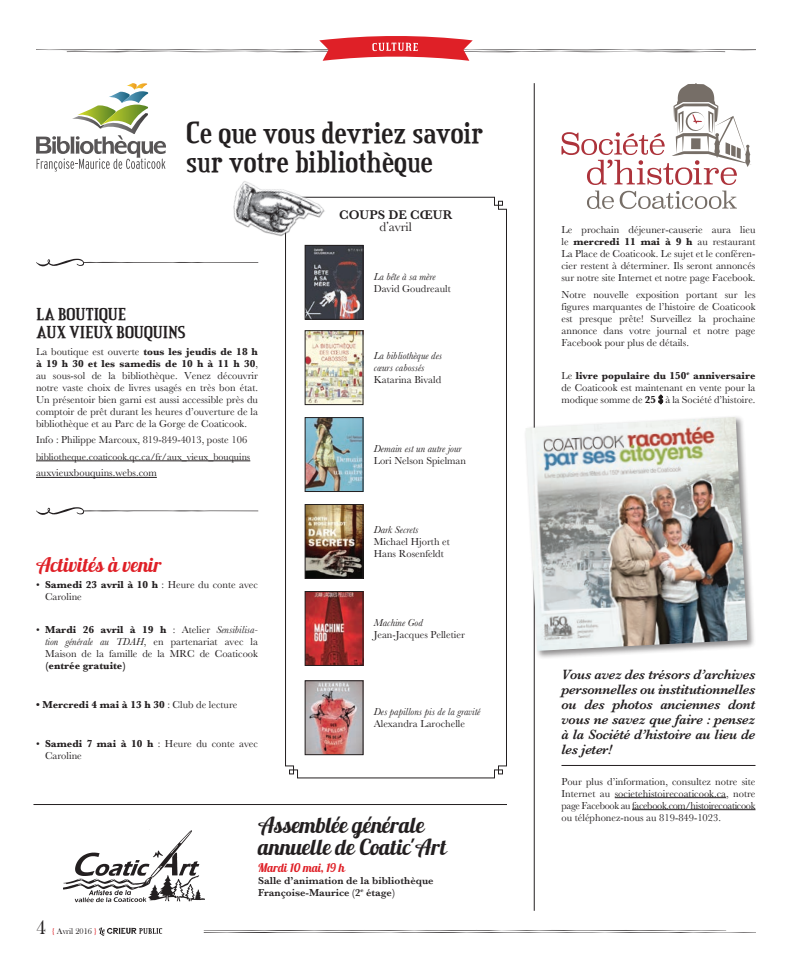
<style>
.page{position:relative;width:792px;height:972px;background:#fff}
.page>*{position:absolute;margin:0;border:0;box-sizing:border-box;transform-origin:0 0}
.t1{font:700 32px/28.2px "Credit Valley";color:#231f20}
.t2{font:22px/22px "Lobster 1.3";color:#231f20}
.t3{font:20px "Lobster 1.3";color:#df2027}
.t4{font:20px "Bask Old Face";color:#231f20}
.t5{font:700 18px/18px "Credit Valley";letter-spacing:-.02em;color:#231f20}
.t6{font:italic 600 14px/15px "Baskerville";letter-spacing:-.02em;color:#231f20;text-align:justify}
.t7{font:600 13px/12px "Baskerville";color:#231f20;text-align:center}
.t8{font:12px "Lobster 1.3";color:#df2027}
.t9{font:10.5px/12px "Baskerville";color:#231f20;text-align:justify}
.t10{font:italic 10.5px/12px "Baskerville";color:#231f20}
.t11{font:600 10.5px/12px "Baskerville";color:#231f20}
.t12{font:700 10.5px "Baskerville";color:#231f20}
.t13{font:10px "Baskerville";color:#231f20}
.t14{font:8.5px "Bask Old Face";color:#231f20}
.s1{font-weight:400}
.s2{font-family:"Credit Valley";font-weight:400}
.s3{font-weight:700}
.s4{font-style:italic}
.s5{color:#df2027}
.s6{font-family:"Bask Old Face"}
</style>
<div class="page">
<svg style="left:99px;top:928px;width:63px;height:8px"></svg>
<svg style="left:204px;top:930px;width:552px;height:3px"></svg>
<svg style="left:36px;top:36px;width:720px;height:25px"></svg>
<hr style="left:534px;top:83px;width:1px;height:828px;background:#231f20">
<hr style="left:33px;top:804px;width:474px;height:1px;background:#231f20">
<hr style="left:36px;top:461px;width:214px;height:1px;background:#231f20">
<hr style="left:36px;top:477px;width:121px;height:1px;background:#231f20">
<svg style="left:36px;top:259px;width:222px;height:7px"></svg>
<svg style="left:36px;top:507px;width:222px;height:8px"></svg>
<svg style="left:36px;top:83px;width:130px;height:89px"></svg>
<hr style="left:615px;top:797px;width:111px;height:1px;background:#231f20">
<hr style="left:632px;top:809px;width:124px;height:1px;background:#231f20">
<svg style="left:658px;top:395px;width:5px;height:9px"></svg>
<hr style="left:562px;top:765px;width:194px;height:1px;background:#231f20">
<svg style="left:587px;top:191px;width:27px;height:18px"></svg>
<svg style="left:620px;top:191px;width:117px;height:18px"></svg>
<svg style="left:561px;top:83px;width:190px;height:102px"></svg>
<div style="left:524px;top:415px;width:232px;height:244px;background:#231f20;opacity:.5"></div>
<img style="left:526px;top:417px;width:221px;height:234px">
<svg style="left:285px;top:197px;width:222px;height:581px"></svg>
<img style="left:233px;top:181px;width:95px;height:73px">
<img style="left:64px;top:830px;width:140px;height:73px">
<h1 class="t1" style="left:186px;top:119px;width:300px">Ce que vous devriez savoir sur votre bibliothèque</h1>
<p class="t7" style="left:339px;top:209px;width:115px">Coups de cœur <span class="s1">d</span><span class="s2">'</span><span class="s1">avril</span></p>
<h3 class="t5" style="left:36px;top:306px;width:151px">La boutique<br>Aux Vieux Bouquins</h3>
<p class="t9" style="left:36px;top:346px;width:224px">La boutique est ouverte <span class="s3">tous les jeudis de 18 h à 19 h 30 et les samedis de 10 h à 11 h 30</span>, au sous-sol de la bibliothèque. Venez découvrir notre vaste choix de livres usagés en très bon état.<br>Un présentoir bien garni est aussi accessible près du comptoir de prêt durant les heures d’ouverture de la bibliothèque et au Parc de la Gorge de Coaticook.</p>
<p class="t9" style="left:36px;top:434px;width:213px">Info : Philippe Marcoux, 819-849-4013, poste 106</p>
<p class="t13" style="left:36px;top:450px;width:216px">bibliotheque.coaticook.qc.ca/fr/aux_vieux_bouquins</p>
<p class="t9" style="left:36px;top:467px;width:122px">auxvieuxbouquins.webs.com</p>
<h3 class="t3" style="left:36px;top:552px;width:127px">Activités à venir</h3>
<p class="t9" style="left:45px;top:579px;width:215px;text-indent:-9px">• <span class="s3">Samedi 23 avril à 10 h</span> : Heure du conte avec<br>Caroline</p>
<p class="t9" style="left:45px;top:624px;width:215px;text-indent:-9px">• <span class="s3">Mardi 26 avril à 19 h</span> : Atelier <span class="s4">Sensibilisa&shy;tion générale au TDAH</span>, en partenariat avec la Maison de la famille de la MRC de Coaticook</p>
<p class="t12" style="left:45px;top:659px;width:83px">(entrée gratuite)</p>
<p class="t12" style="left:36px;top:698px;width:203px">• Mercredi 4 mai à 13 h 30 <span class="s1">: Club de lecture</span></p>
<p class="t9" style="left:45px;top:738px;width:214px;text-indent:-9px">• <span class="s3">Samedi 7 mai à 10 h</span> : Heure du conte avec<br>Caroline</p>
<p class="t10" style="left:374px;top:270px;width:63px">La bête à sa mère</p>
<p class="t9" style="left:374px;top:283px;width:79px">David Goudreault</p>
<p class="t10" style="left:374px;top:350px;width:70px">La bibliothèque des cœurs cabossés</p>
<p class="t9" style="left:374px;top:374px;width:69px">Katarina Bivald</p>
<p class="t10" style="left:374px;top:443px;width:89px">Demain est un autre jour</p>
<p class="t9" style="left:374px;top:455px;width:94px">Lori Nelson Spielman</p>
<p class="t10" style="left:374px;top:524px;width:46px">Dark Secrets</p>
<p class="t9" style="left:374px;top:536px;width:78px">Michael Hjorth et<br>Hans Rosenfeldt</p>
<p class="t10" style="left:374px;top:617px;width:51px">Machine God</p>
<p class="t9" style="left:374px;top:629px;width:93px">Jean-Jacques Pelletier</p>
<p class="t10" style="left:374px;top:706px;width:108px">Des papillons pis de la gravité</p>
<p class="t9" style="left:374px;top:718px;width:93px">Alexandra Larochelle</p>
<h3 class="t4" style="left:36px;top:916px;width:11px">4</h3>
<p class="t14" style="left:52px;top:926px;width:46px"><span class="s5">{</span> Avril 2016 <span class="s5">}</span></p>
<h2 class="t2" style="left:258px;top:814px;width:190px">Assemblée générale annuelle de Coatic'Art</h2>
<p class="t8" style="left:258px;top:860px;width:88px">Mardi 10 mai, 19 h</p>
<p class="t11" style="left:258px;top:874px;width:177px">Salle d’animation de la bibliothèque<br>Françoise-Maurice (2<sup>e</sup> étage)</p>
<p class="t9" style="left:562px;top:224px;width:196px">Le prochain déjeuner-causerie aura lieu le <span class="s3">mercredi 11 mai à 9 h</span> au restaurant La Place de Coaticook. Le sujet et le conféren&shy;cier restent à déterminer. Ils seront annoncés sur notre site Internet et notre page Facebook.</p>
<p class="t9" style="left:562px;top:289px;width:196px">Notre nouvelle exposition portant sur les figures marquantes de l’histoire de Coaticook est presque prête! Surveillez la prochaine annonce dans votre journal et notre page Facebook pour plus de détails.</p>
<p class="t9" style="left:561px;top:370px;width:196px">Le <span class="s3">livre populaire du 150</span><sup>e</sup> <span class="s3">anniversaire </span>de Coaticook est maintenant en vente pour la modique somme de <span class="s3">25</span> <span class="s6">$</span> à la Société d’histoire.</p>
<h3 class="t6" style="left:562px;top:667px;width:195px">Vous avez des trésors d’archives personnelles ou institutionnelles ou des photos anciennes dont vous ne savez que faire : pensez à la Société d’histoire au lieu de les jeter!</h3>
<p class="t9" style="left:562px;top:775px;width:196px">Pour plus d’information, consultez notre site Internet au societehistoirecoaticook.ca, notre page Facebook au facebook.com/histoirecoaticook ou téléphonez-nous au 819-849-1023.</p>
</div>
